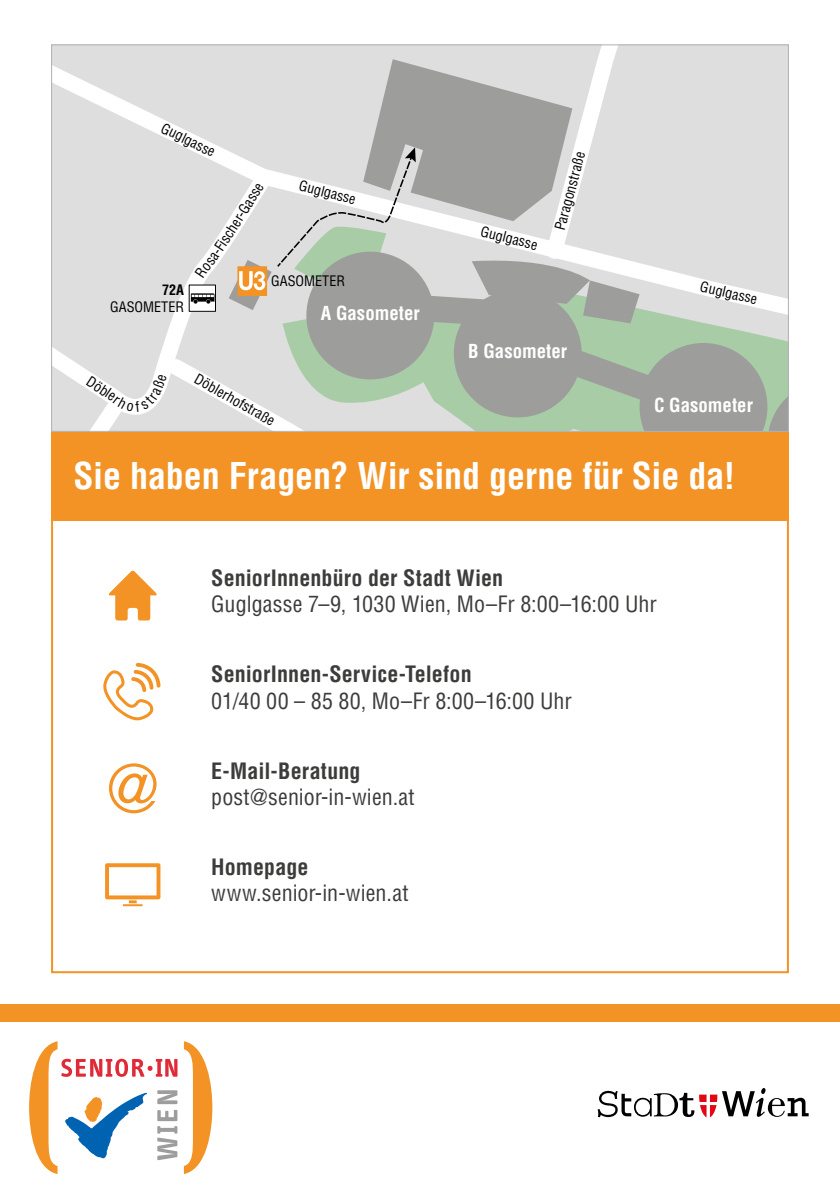
<style>
.page{position:relative;width:840px;height:1191px;background:#fff}
.page>*{position:absolute;margin:0;border:0;box-sizing:border-box;transform-origin:0 0}
.t1{font:700 condensed 36px "Helvetica LT Std";letter-spacing:-.005em;color:#fff}
.t2{font:condensed 22px "Helvetica LT Std";letter-spacing:.005em;color:#3c3c3b}
.t3{font:700 condensed 22px "Helvetica LT Std";letter-spacing:.005em;color:#3c3c3b}
.t4{font:700 condensed 18.8px "Helvetica LT Std";color:#fff}
.t5{font:condensed 14.2px "Helvetica LT Std";color:#000}
.t6{font:700 condensed 14.2px "Helvetica LT Std";color:#000}
</style>
<div class="page">
<svg style="left:184px;top:1041px;width:28px;height:133px"></svg>
<svg style="left:29px;top:1041px;width:148px;height:133px"></svg>
<svg style="left:597px;top:1088px;width:211px;height:29px"></svg>
<div style="left:0;top:1004px;width:839px;height:17px;background:#f39325"></div>
<svg style="left:105px;top:863px;width:55px;height:43px"></svg>
<svg style="left:109px;top:571px;width:47px;height:49px"></svg>
<svg style="left:103px;top:663px;width:57px;height:57px"></svg>
<svg style="left:109px;top:763px;width:47px;height:50px"></svg>
<div style="left:51px;top:432px;width:737px;height:88px;background:#f39325"></div>
<div style="left:453px;top:290px;width:128px;height:127px;background:#9d9d9c;border-radius:50%"></div>
<svg style="left:567px;top:383px;width:219px;height:47px;background:#a0ad9f"></svg>
<svg style="left:53px;top:46px;width:733px;height:337px"></svg>
<div style="left:53px;top:166px;width:224px;height:185px;background:#dedede"></div>
<div style="left:681px;top:46px;width:105px;height:109px;background:#dedede"></div>
<svg style="left:699px;top:281px;width:9px;height:12px"></svg>
<svg style="left:52px;top:351px;width:450px;height:80px"></svg>
<svg style="left:191px;top:45px;width:490px;height:281px;background:#cccdcb"></svg>
<p class="t5" style="left:166px;top:119px;width:60px;rotate:26deg">Guglgasse</p>
<p class="t5" style="left:230px;top:215px;width:44px;rotate:-58deg">r-Gasse</p>
<p class="t5" style="left:216px;top:236px;width:27px;rotate:-57deg">sche</p>
<p class="t5" style="left:301px;top:176px;width:60px;rotate:14deg">Guglgasse</p>
<p class="t6" style="left:162px;top:281px;width:23px">72A</p>
<p class="t5" style="left:110px;top:298px;width:75px">GASOMETER</p>
<p class="t5" style="left:271px;top:272px;width:75px">GASOMETER</p>
<p class="t4" style="left:320px;top:302px;width:100px">A Gasometer</p>
<p class="t5" style="left:93px;top:372px;width:34px;rotate:33deg">Döble</p>
<p class="t5" style="left:200px;top:370px;width:45px;rotate:29deg">Döblerh</p>
<p class="t5" style="left:238px;top:391px;width:47px;rotate:30deg">ofstraße</p>
<p class="t5" style="left:483px;top:222px;width:60px;rotate:14deg">Guglgasse</p>
<p class="t5" style="left:550px;top:228px;width:82px;rotate:-75deg">Paragonstraße</p>
<p class="t4" style="left:468px;top:339px;width:100px">B Gasometer</p>
<p class="t5" style="left:710px;top:279px;width:51px;rotate:13deg">uglgasse</p>
<p class="t4" style="left:653px;top:393px;width:100px">C Gasometer</p>
<h1 class="t1" style="left:73px;top:453px;width:663px">Sie haben Fragen? Wir sind gerne für Sie da!</h1>
<p class="t3" style="left:211px;top:564px;width:293px">SeniorInnenbüro der Stadt Wien</p>
<p class="t2" style="left:211px;top:590px;width:446px">Guglgasse 7–9, 1030 Wien, Mo–Fr 8:00–16:00 Uhr</p>
<p class="t5" style="left:318px;top:595px;width:26px;rotate:-5deg">rgas</p>
<p class="t5" style="left:427px;top:596px;width:8px">a</p>
<p class="t3" style="left:211px;top:660px;width:262px">SeniorInnen-Service-Telefon</p>
<p class="t2" style="left:211px;top:687px;width:362px">01/40 00 – 85 80, Mo–Fr 8:00–16:00 Uhr</p>
<p class="t3" style="left:211px;top:757px;width:151px">E-Mail-Beratung</p>
<p class="t2" style="left:211px;top:783px;width:205px">post@senior-in-wien.at</p>
<p class="t3" style="left:211px;top:853px;width:99px">Homepage</p>
<p class="t2" style="left:211px;top:879px;width:198px">www.senior-in-wien.at</p>
</div>
